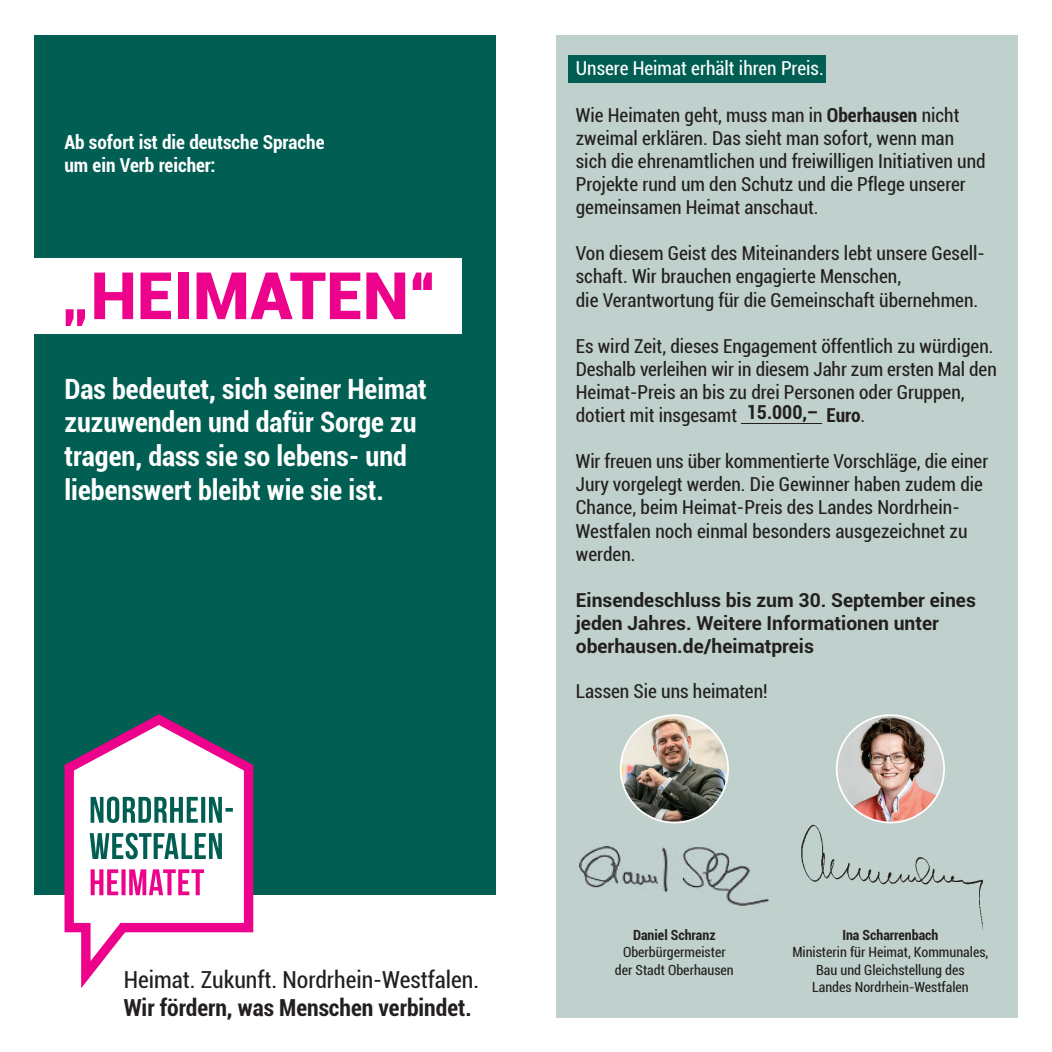
<style>
.page{position:relative;width:1052px;height:1052px;background:#fff}
.page>*{position:absolute;margin:0;border:0;box-sizing:border-box;transform-origin:0 0}
.t1{font:900 65.45px "Roboto";color:#ed028c}
.t2{font:700 condensed 28px/33.6px "Roboto";color:#fff}
.t3{font:condensed 23.45px "Roboto";color:#231f20}
.t4{font:700 condensed 23.45px "Roboto";color:#231f20}
.t5{font:condensed 19.25px/23.1px "Roboto";color:#231f20}
.t6{font:700 19.25px/23.1px "Roboto";color:#231f20}
.t7{font:700 condensed 19.25px/23.1px "Roboto";color:#fff}
.t8{font:condensed 19.25px "Roboto";color:#fff}
.t9{font:700 condensed 19.25px "Roboto";color:#231f20}
.t10{font:condensed 14px/17.5px "Roboto";color:#231f20;text-align:center}
.t11{font:700 condensed 14px "Roboto";color:#231f20}
.s1{font-weight:700}
.s2{font-weight:400}
</style>
<div class="page">
<div style="left:556px;top:35px;width:461px;height:982px;background:#bfd0cd"></div>
<div style="left:35px;top:35px;width:461px;height:859px;background:#005e52"></div>
<div style="left:5px;top:258px;width:456px;height:75px;background:#fff"></div>
<svg style="left:64px;top:714px;width:189px;height:274px;fill:#fff"></svg>
<svg style="left:91px;top:869px;width:113px;height:26px;background:#f57fc4"></svg>
<svg style="left:90px;top:833px;width:132px;height:26px"></svg>
<svg style="left:91px;top:796px;width:142px;height:27px"></svg>
<img style="left:836px;top:714px;width:109px;height:108px">
<img style="left:620px;top:714px;width:109px;height:109px">
<img style="left:801px;top:822px;width:182px;height:108px">
<img style="left:579px;top:846px;width:189px;height:59px">
<div style="left:568px;top:56px;width:257px;height:27px;background:#005e52"></div>
<hr style="left:741px;top:423px;width:81px;height:1px;background:#231f20">
<p class="t7" style="left:64px;top:130px;width:261px">Ab sofort ist die deutsche Sprache um ein Verb reicher:</p>
<h1 class="t1" style="left:60px;top:249px;width:379px">„HEIMATEN“</h1>
<h2 class="t2" style="left:64px;top:371px;width:364px">Das bedeutet, sich seiner Heimat zuzuwenden und dafür Sorge zu tragen, dass sie so lebens- und liebenswert bleibt wie sie ist.</h2>
<p class="t3" style="left:124px;top:963px;width:357px">Heimat. Zukunft. Nordrhein-Westfalen.</p>
<p class="t4" style="left:124px;top:991px;width:349px">Wir fördern, was Menschen verbindet.</p>
<p class="t8" style="left:576px;top:55px;width:249px">Unsere Heimat erhält ihren Preis.</p>
<p class="t5" style="left:576px;top:103px;width:411px">Wie Heimaten geht, muss man in <span class="s1">Oberhausen</span> nicht zweimal erklären. Das sieht man sofort, wenn man sich die ehrenamtlichen und freiwilligen Initiativen und Projekte rund um den Schutz und die Pflege unserer gemeinsamen Heimat anschaut.</p>
<p class="t5" style="left:576px;top:241px;width:411px">Von diesem Geist des Miteinanders lebt unsere Gesell&shy;schaft. Wir brauchen engagierte Menschen,<br>die Verantwortung für die Gemeinschaft übernehmen.</p>
<p class="t5" style="left:576px;top:334px;width:422px">Es wird Zeit, dieses Engagement öffentlich zu würdigen.<br>Deshalb verleihen wir in diesem Jahr zum ersten Mal den Heimat-Preis an bis zu drei Personen oder Gruppen, dotiert mit insgesamt</p>
<p class="t9" style="left:747px;top:399px;width:73px">15.000,–</p>
<p class="t9" style="left:826px;top:402px;width:40px">Euro<span class="s2">.</span></p>
<p class="t5" style="left:576px;top:449px;width:414px">Wir freuen uns über kommentierte Vorschläge, die einer Jury vorgelegt werden. Die Gewinner haben zudem die Chance, beim Heimat-Preis des Landes Nordrhein-Westfalen noch einmal besonders ausgezeichnet zu werden.</p>
<p class="t6" style="left:576px;top:588px;width:402px">Einsendeschluss bis zum 30. September eines jeden Jahres. Weitere Informationen unter oberhausen.de/heimatpreis</p>
<p class="t5" style="left:576px;top:679px;width:193px">Lassen Sie uns heimaten!</p>
<p class="t11" style="left:633px;top:925px;width:84px">Daniel Schranz</p>
<p class="t10" style="left:615px;top:943px;width:120px">Oberbürgermeister der Stadt Oberhausen</p>
<p class="t11" style="left:842px;top:925px;width:97px">Ina Scharrenbach</p>
<p class="t10" style="left:792px;top:943px;width:198px">Ministerin für Heimat, Kommunales,<br>Bau und Gleichstellung des<br>Landes Nordrhein-Westfalen</p>
</div>
